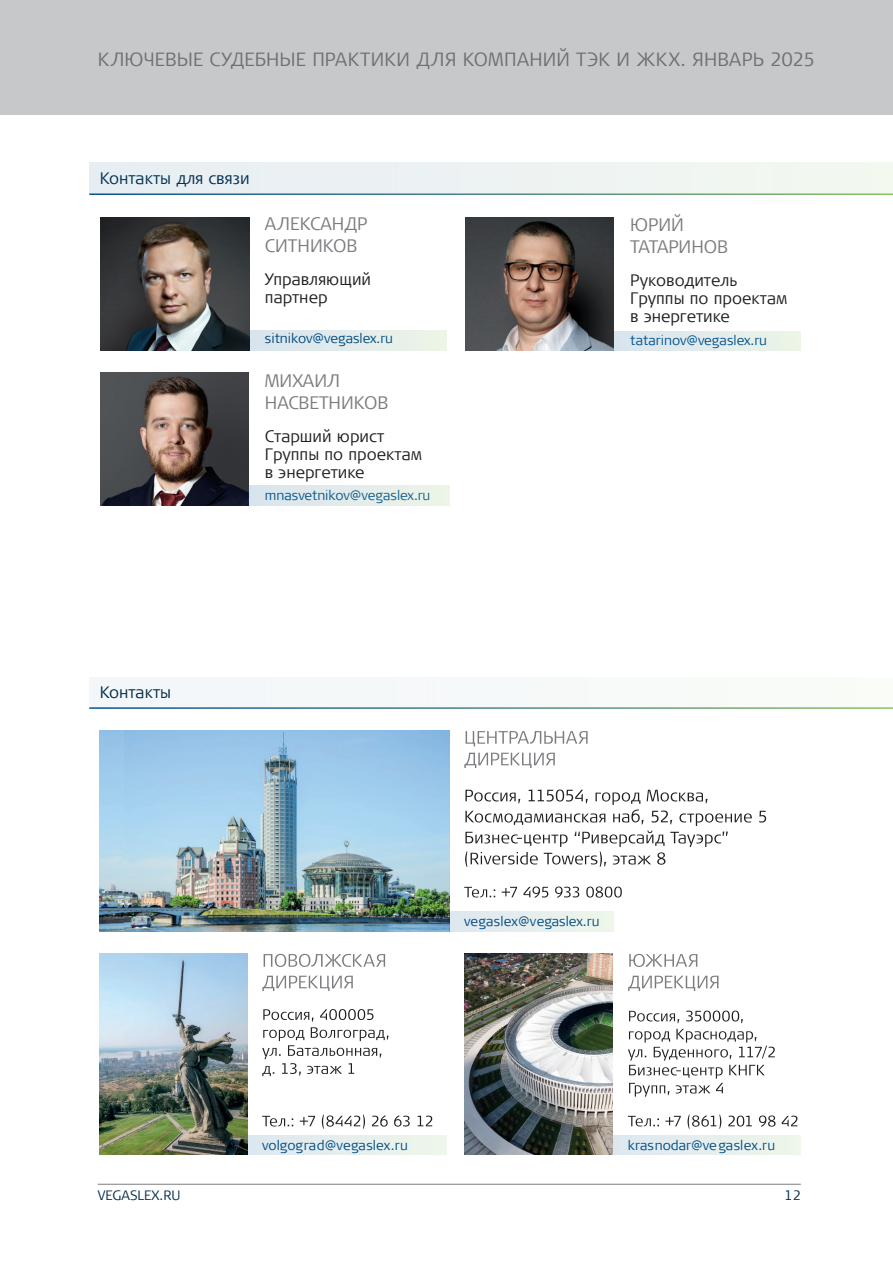
<style>
.page{position:relative;width:893px;height:1263px;background:#fff}
.page>*{position:absolute;margin:0;border:0;box-sizing:border-box;transform-origin:0 0}
.t1{font:300 19.05px "Signa Offc Pro";letter-spacing:.005em;color:#6f7073}
.t2{font:300 18px/21.6px "Signa Sc Offc Pro";color:#7a7c7f}
.t3{font:300 16.5px/18px "Signa Offc Pro";color:#231f20}
.t4{font:300 16.5px "Signa Offc Pro";color:#032d49}
.t5{font:300 13.5px "Signa Offc Pro";color:#01548f}
.t6{font:300 13.5px "Signa Offc Pro";color:#032d49}
</style>
<div class="page">
<div style="left:0;top:0;width:893px;height:115px;background:#c7c8ca"></div>
<hr style="left:98px;top:1184px;width:703px;height:1px;background:#797d7f">
<div style="left:449px;top:912px;width:164px;height:19px;background:#e6eeed"></div>
<div style="left:613px;top:1135px;width:188px;height:20px;background:#e6eeed"></div>
<div style="left:248px;top:1135px;width:198px;height:20px;background:#e6eeed"></div>
<div style="left:89px;top:677px;width:804px;height:32px;background:#f6f9f9"></div>
<hr style="left:89px;top:707px;width:804px;height:2px;background:#fff">
<div style="left:89px;top:162px;width:804px;height:31px;background:#edf3f2"></div>
<div style="left:249px;top:331px;width:197px;height:19px;background:#e3eceb"></div>
<img style="left:100px;top:954px;width:148px;height:200px">
<img style="left:464px;top:954px;width:149px;height:200px">
<img style="left:100px;top:731px;width:24px;height:200px">
<img style="left:124px;top:731px;width:325px;height:200px">
<svg style="left:466px;top:731px;width:122px;height:15px"></svg>
<svg style="left:464px;top:753px;width:91px;height:15px"></svg>
<svg style="left:465px;top:789px;width:301px;height:78px"></svg>
<svg style="left:464px;top:886px;width:158px;height:12px"></svg>
<svg style="left:264px;top:954px;width:121px;height:13px"></svg>
<svg style="left:262px;top:976px;width:91px;height:15px"></svg>
<svg style="left:262px;top:1009px;width:127px;height:67px"></svg>
<svg style="left:262px;top:1114px;width:170px;height:15px"></svg>
<svg style="left:629px;top:954px;width:68px;height:13px"></svg>
<svg style="left:628px;top:976px;width:90px;height:15px"></svg>
<svg style="left:629px;top:1010px;width:114px;height:13px"></svg>
<svg style="left:628px;top:1029px;width:147px;height:67px"></svg>
<svg style="left:628px;top:1114px;width:169px;height:15px"></svg>
<img style="left:101px;top:218px;width:149px;height:132px">
<div style="left:613px;top:331px;width:188px;height:20px;background:#e3eceb"></div>
<img style="left:465px;top:218px;width:148px;height:132px">
<img style="left:101px;top:373px;width:148px;height:132px">
<div style="left:249px;top:486px;width:200px;height:19px;background:#e3eceb"></div>
<h1 class="t1" style="left:98px;top:46px;width:719px">КЛЮЧЕВЫЕ СУДЕБНЫЕ ПРАКТИКИ ДЛЯ КОМПАНИЙ ТЭК И ЖКХ. ЯНВАРЬ 2025</h1>
<p class="t4" style="left:100px;top:167px;width:151px">Контакты для связи</p>
<h2 class="t2" style="left:265px;top:212px;width:104px">АЛЕКСАНДР<br>СИТНИКОВ</h2>
<p class="t3" style="left:265px;top:269px;width:108px">Управляющий партнер</p>
<p class="t5" style="left:265px;top:329px;width:130px">sitnikov@vegaslex.ru</p>
<p class="t2" style="left:265px;top:369px;width:125px">МИХАИЛ<br>НАСВЕТНИКОВ</p>
<p class="t3" style="left:265px;top:426px;width:159px">Старший юрист<br>Группы по проектам в энергетике</p>
<p class="t5" style="left:265px;top:486px;width:167px">mnasvetnikov@vegaslex.ru</p>
<p class="t4" style="left:100px;top:681px;width:73px">Контакты</p>
<p class="t2" style="left:630px;top:213px;width:99px">ЮРИЙ<br>ТАТАРИНОВ</p>
<p class="t3" style="left:630px;top:270px;width:159px">Руководитель<br>Группы по проектам в энергетике</p>
<p class="t5" style="left:630px;top:331px;width:138px">tatarinov@vegaslex.ru</p>
<p class="t5" style="left:464px;top:912px;width:137px">vegaslex@vegaslex.ru</p>
<p class="t5" style="left:262px;top:1136px;width:147px">volgograd@vegaslex.ru</p>
<p class="t5" style="left:628px;top:1136px;width:149px">krasnodar@vegaslex.ru</p>
<p class="t6" style="left:98px;top:1186px;width:84px">VEGASLEX.RU</p>
<p class="t6" style="left:784px;top:1185px;width:18px">12</p>
</div>
